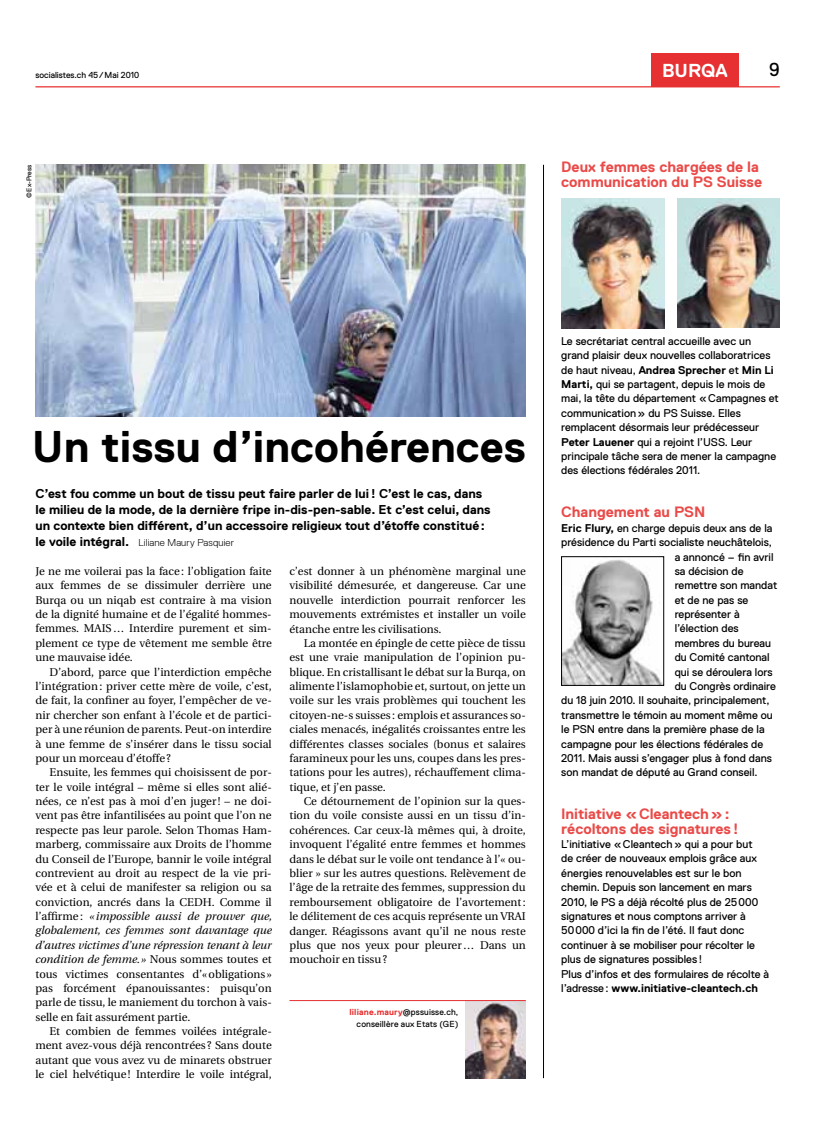
<style>
.page{position:relative;width:833px;height:1134px;background:#fff}
.page>*{position:absolute;margin:0;border:0;box-sizing:border-box;transform-origin:0 0}
.t1{font:700 44.38px "Replica";color:#000}
.t2{font:700 18.75px "Replica";color:#fff}
.t3{font:18.75px "Replica";color:#000}
.t4{font:700 15px/14.4px "Replica";color:#e94b49}
.t5{font:700 12.75px/16.2px "Replica";color:#000}
.t6{font:11.25px/14.4px "Utopia";color:#000;text-align:justify}
.t7{font:11.25px/14.4px "Replica";color:#000}
.t8{font:300 10px "Replica";letter-spacing:.01em;color:#000}
.t9{font:8.75px/11.9px "Replica";color:#000;text-align:right}
.t10{font:6.88px "Replica";color:#000}
.s1{font-weight:700;font-size:12.75px}
.s2{font-style:italic}
.s3{font-weight:700;color:#e73031}
.s4{font-weight:700}
</style>
<div class="page">
<hr style="left:35px;top:86px;width:745px;height:1px;background:#e73031">
<div style="left:651px;top:53px;width:87px;height:34px;background:#e73031"></div>
<img style="left:465px;top:1001px;width:61px;height:77px">
<hr style="left:289px;top:1000px;width:237px;height:1px;background:#e73031">
<img style="left:35px;top:165px;width:491px;height:252px">
<img style="left:561px;top:198px;width:103px;height:130px">
<img style="left:677px;top:198px;width:103px;height:130px">
<img style="left:563px;top:560px;width:99px;height:124px">
<div style="left:561px;top:556px;width:103px;height:130px;border:1px solid #000"></div>
<hr style="left:543px;top:165px;width:1px;height:913px;background:#000">
<p class="t9" style="left:35px;top:69px;width:105px">socialistes.ch 45 / Mai 2010</p>
<h2 class="t2" style="left:662px;top:60px;width:27px">BURQA</h2>
<h2 class="t3" style="left:769px;top:59px;width:12px">9</h2>
<p class="t10" style="left:25px;top:198px;width:35px;rotate:-90deg">© Ex-Press</p>
<h3 class="t4" style="left:561px;top:160px;width:202px">Deux femmes chargées de la communication du PS Suisse</h3>
<h1 class="t1" style="left:32px;top:422px;width:495px">U n tissu d’incohérences</h1>
<p class="t5" style="left:35px;top:485px;width:456px">C’est fou comme un bout de tissu peut faire parler de lui ! C’est le cas, dans le milieu de la mode, de la dernière fripe in-dis-pen-sable. Et c’est celui, dans un contexte bien différent, d’un accessoire religieux tout d’étoffe constitué:</p>
<p class="t8" style="left:35px;top:537px;width:200px"><span class="s1">le voile intégral.</span> Liliane Maury Pasquier</p>
<p class="t6" style="left:35px;top:564px;width:238px">Je ne me voilerai pas la face: l’obligation faite aux femmes de se dissimuler derrière une Burqa ou un niqab est contraire à ma vision de la dignité humaine et de l’égalité hommes&shy;femmes. MAIS… Interdire purement et sim&shy;plement ce type de vêtement me semble être une mauvaise idée.</p>
<p class="t6" style="left:35px;top:665px;width:238px;text-indent:14px">D’abord, parce que l’interdiction empêche l’intégration: priver cette mère de voile, c’est, de fait, la confiner au foyer, l’empêcher de ve&shy;nir chercher son enfant à l’école et de partici&shy;per à une réunion de parents. Peut-on interdire à une femme de s’insérer dans le tissu social pour un morceau d’étoffe?</p>
<p class="t6" style="left:35px;top:765px;width:238px;text-indent:14px">Ensuite, les femmes qui choisissent de por&shy;ter le voile intégral – même si elles sont alié&shy;nées, ce n’est pas à moi d’en juger! – ne doi&shy;vent pas être infantilisées au point que l’on ne respecte pas leur parole. Selon Thomas Ham&shy;marberg, commissaire aux Droits de l’homme du Conseil de l’Europe, bannir le voile intégral contrevient au droit au respect de la vie pri&shy;vée et à celui de manifester sa religion ou sa conviction, ancrés dans la CEDH. Comme il l’affirme: <span class="s2">« impossible aussi de prouver que, globalement, ces femmes sont davantage que d’autres victimes d’une répression tenant à leur condition de femme. »</span> Nous sommes toutes et tous victimes consentantes d’«obligations » pas forcément épanouissantes : puisqu’on parle de tissu, le maniement du torchon à vais&shy;selle en fait assurément partie.</p>
<p class="t6" style="left:35px;top:1024px;width:238px;text-indent:14px">Et combien de femmes voilées intégrale&shy;ment avez-vous déjà rencontrées ? Sans doute autant que vous avez vu de minarets obstruer le ciel helvétique! Interdire le voile intégral,</p>
<p class="t6" style="left:289px;top:564px;width:238px">c’est donner à un phénomène marginal une visibilité démesurée, et dangereuse. Car une nouvelle interdiction pourrait renforcer les mouvements extrémistes et installer un voile étanche entre les civilisations.</p>
<p class="t6" style="left:289px;top:636px;width:238px;text-indent:14px">La montée en épingle de cette pièce de tissu est une vraie manipulation de l’opinion pu&shy;blique. En cristallisant le débat sur la Burqa, on alimente l’islamophobie et, surtout, on jette un voile sur les vrais problèmes qui touchent les citoyen-ne-s suisses : emplois et assurances so&shy;ciales menacés, inégalités croissantes entre les différentes classes sociales (bonus et salaires faramineux pour les uns, coupes dans les pres&shy;tations pour les autres), réchauffement clima&shy;tique, et j’en passe.</p>
<p class="t6" style="left:289px;top:794px;width:238px;text-indent:14px">Ce détournement de l’opinion sur la ques&shy;tion du voile consiste aussi en un tissu d’in&shy;cohérences. Car ceux-là mêmes qui, à droite, invoquent l’égalité entre femmes et hommes dans le débat sur le voile ont tendance à l’« ou&shy;blier » sur les autres questions. Relèvement de l’âge de la retraite des femmes, suppression du remboursement obligatoire de l’avortement: le délitement de ces acquis représente un VRAI danger. Réagissons avant qu’il ne nous reste plus que nos yeux pour pleurer… Dans un mouchoir en tissu?</p>
<p class="t9" style="left:349px;top:1006px;width:110px"><span class="s3">liliane.maury</span>@pssuisse.ch, conseillère aux Etats (GE)</p>
<p class="t7" style="left:561px;top:334px;width:219px">Le secrétariat central accueille avec un grand plaisir deux nouvelles collaboratrices de haut niveau, <span class="s4">Andrea Sprecher</span> et <span class="s4">M in Li Marti,</span> qui se partagent, depuis le mois de mai, la tête du département « Campagnes et communication » du PS Suisse. Elles remplacent désormais leur prédécesseur <span class="s4">Peter Lauener</span> qui a rejoint l’USS. Leur principale tâche sera de mener la campagne des élections fédérales 2011.</p>
<h3 class="t4" style="left:561px;top:505px;width:143px">Changement au PSN</h3>
<p class="t7" style="left:561px;top:521px;width:213px"><span class="s4">Eric Flury,</span> en charge depuis deux ans de la</p>
<p class="t7" style="left:561px;top:535px;width:212px">présidence du Parti socialiste neuchâtelois,</p>
<p class="t7" style="left:674px;top:549px;width:100px">a annoncé – fin avril</p>
<p class="t7" style="left:674px;top:564px;width:70px">sa décision de</p>
<p class="t7" style="left:674px;top:578px;width:104px">remettre son mandat</p>
<p class="t7" style="left:674px;top:593px;width:75px">et de ne pas se</p>
<p class="t7" style="left:674px;top:607px;width:67px">représenter à</p>
<p class="t7" style="left:674px;top:621px;width:66px">l’élection des</p>
<p class="t7" style="left:674px;top:636px;width:98px">membres du bureau</p>
<p class="t7" style="left:674px;top:650px;width:96px">du Comité cantonal</p>
<p class="t7" style="left:674px;top:664px;width:99px">qui se déroulera lors</p>
<p class="t7" style="left:674px;top:679px;width:103px">du Congrès ordinaire</p>
<p class="t7" style="left:561px;top:693px;width:210px">du 18 juin 2010. Il souhaite, principalement,</p>
<p class="t7" style="left:561px;top:708px;width:213px">transmettre le témoin au moment même ou</p>
<p class="t7" style="left:561px;top:722px;width:205px">le PSN entre dans la première phase de la</p>
<p class="t7" style="left:561px;top:736px;width:203px">campagne pour les élections fédérales de</p>
<p class="t7" style="left:561px;top:751px;width:212px">2011. Mais aussi s’engager plus à fond dans</p>
<p class="t7" style="left:561px;top:765px;width:198px">son mandat de député au Grand conseil.</p>
<h3 class="t4" style="left:561px;top:807px;width:179px">I nitiative « Cleantech»: récoltons des signatures !</h3>
<p class="t7" style="left:561px;top:837px;width:209px">L’initiative « Cleantech » qui a pour but<br>de créer de nouveaux emplois grâce aux énergies renouvelables est sur le bon chemin. Depuis son lancement en mars 2010, le PS a déjà récolté plus de 25 000 signatures et nous comptons arriver à<br>50 000 d’ici la fin de l’été. Il faut donc continuer à se mobiliser pour récolter le plus de signatures possibles !<br>Plus d’infos et des formulaires de récolte à l’adresse : <span class="s4">www.initiative-cleantech.ch</span></p>
</div>
